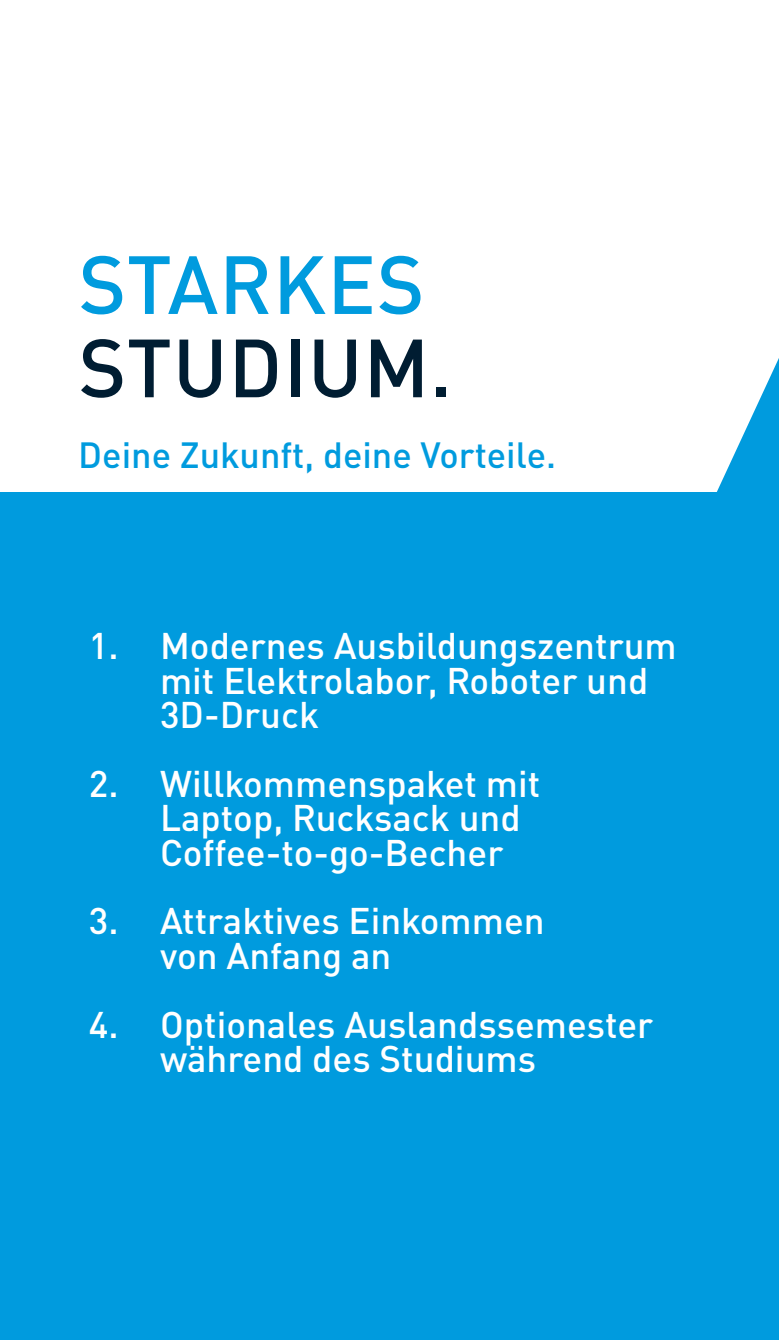
<style>
.page{position:relative;width:779px;height:1340px;background:#fff}
.page>*{position:absolute;margin:0;border:0;box-sizing:border-box;transform-origin:0 0}
.t1{font:500 81px "DIN Pro";letter-spacing:.01em;color:#001d32}
.t2{font:500 81px "DIN Pro";letter-spacing:.01em;color:#009bde}
.t3{font:500 36.68px/34.4px "DIN Pro";color:#fff}
.t4{font:500 36px "DIN Pro";color:#009bde}
</style>
<div class="page">
<div style="left:0;top:493px;width:778px;height:846px;background:#009bde"></div>
<svg style="left:682px;top:360px;width:96px;height:133px"></svg>
<h1 class="t2" style="left:79px;top:222px;width:347px">STARKES</h1>
<h1 class="t1" style="left:79px;top:305px;width:375px">STUDIUM.</h1>
<p class="t4" style="left:78px;top:427px;width:479px">Deine Zukunft, deine Vorteile.</p>
<p class="t3" style="left:160px;top:626px;width:518px;text-indent:-71px">1. Modernes Ausbildungszentrum mit Elektrolabor, Roboter und<br>3D-Druck</p>
<p class="t3" style="left:160px;top:764px;width:381px;text-indent:-71px">2. Willkommenspaket mit<br>Laptop, Rucksack und<br>Coffee-to-go-Becher</p>
<p class="t3" style="left:160px;top:901px;width:386px;text-indent:-71px">3. Attraktives Einkommen von Anfang an</p>
<p class="t3" style="left:160px;top:1004px;width:494px;text-indent:-71px">4. Optionales Auslandssemester während des Studiums</p>
</div>
